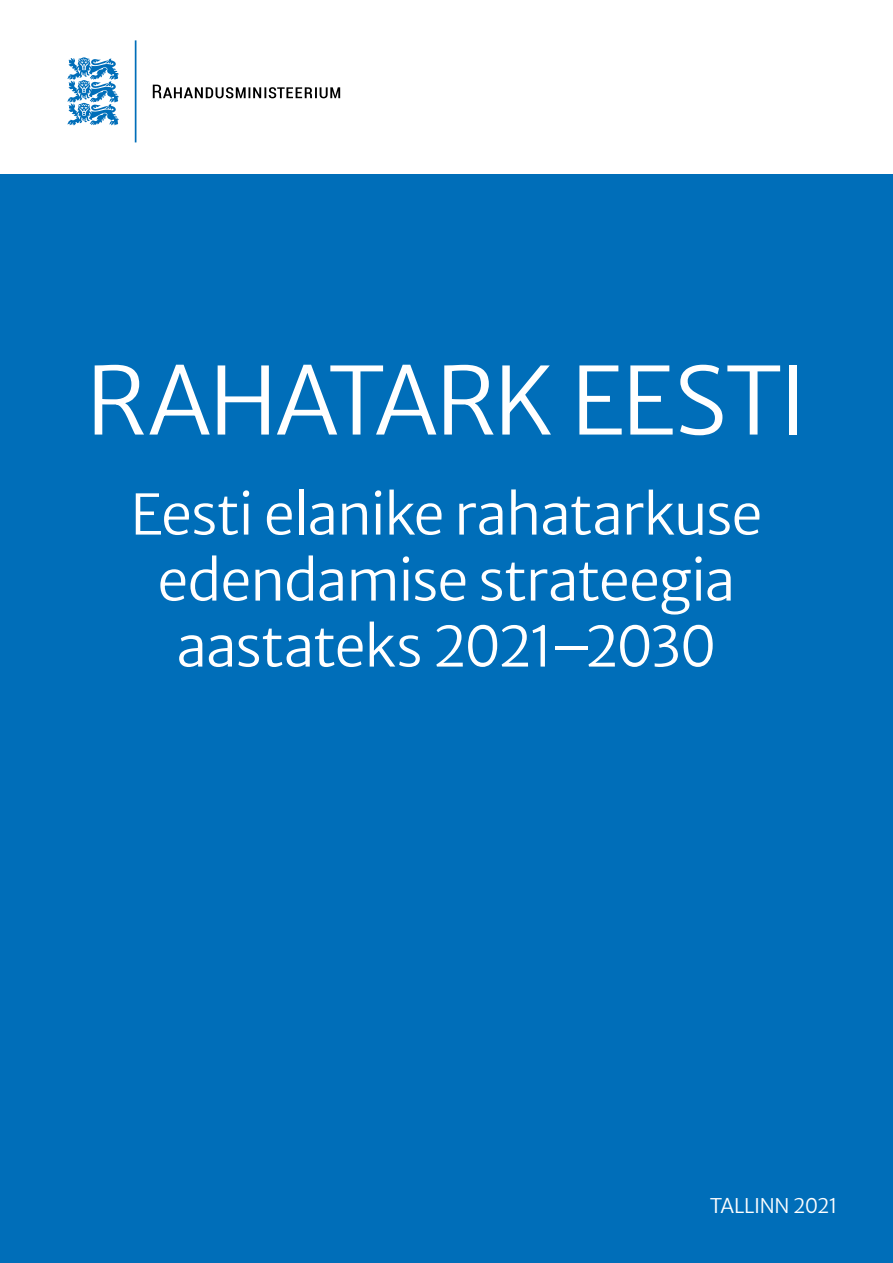
<style>
.page{position:relative;width:893px;height:1263px;background:#fff}
.page>*{position:absolute;margin:0;border:0;box-sizing:border-box;transform-origin:0 0}
.t1{font:300 93px "Merriweather Sans";letter-spacing:-.025em;color:#fff}
.t2{font:300 55.5px/66px "Merriweather Sans";letter-spacing:-.025em;color:#fff;text-align:center}
.t3{font:300 20.1px "Merriweather Sans";letter-spacing:-.02em;color:#fff}
</style>
<div class="page">
<div style="left:0;top:174px;width:893px;height:1089px;background:#006eb9"></div>
<svg style="left:68px;top:40px;width:68px;height:102px"></svg>
<svg style="left:153px;top:85px;width:187px;height:13px"></svg>
<h1 class="t1" style="left:86px;top:320px;width:723px">RAHATARK EESTI</h1>
<p class="t2" style="left:131px;top:475px;width:633px">Eesti elanike rahatarkuse edendamise strateegia aastateks 2021–2030</p>
<p class="t3" style="left:710px;top:1188px;width:129px">TALLINN 2021</p>
</div>
